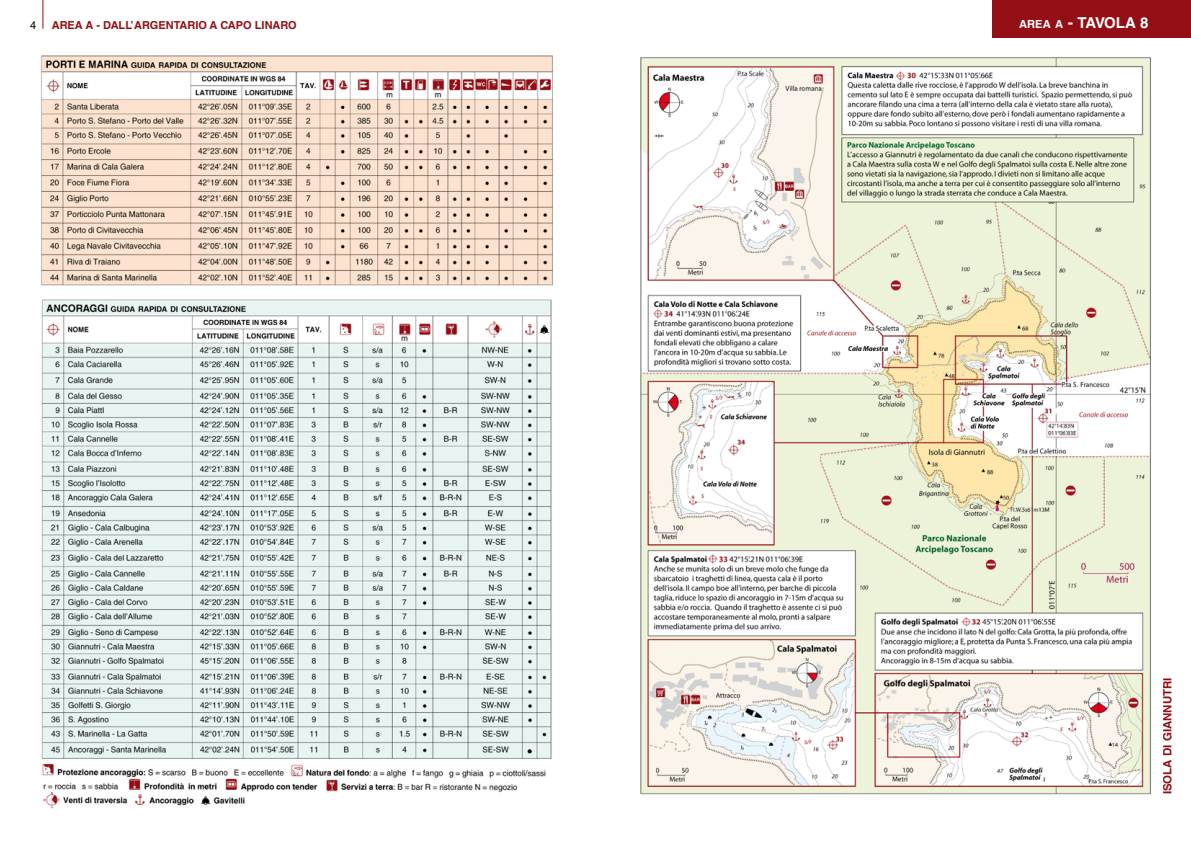
<style>
.page{position:relative;width:1191px;height:842px;background:#fff}
.page>*{position:absolute;margin:0;border:0;box-sizing:border-box;transform-origin:0 0}
.t1{font:700 15px "Helvetica LT Std";color:#fff}
.t2{font:700 11.5px "Helvetica LT Std";color:#940e15}
.t3{font:700 11px "Helvetica LT Std";color:#940e15}
.t4{font:11px "Helvetica LT Std";color:#000}
.s1{font-size:11.2px}
.s2{font-size:16px}
</style>
<div class="page">
<svg style="left:43px;top:0;width:1px;height:29px"></svg>
<div style="left:992px;top:0;width:199px;height:37px;background:#940e15"></div>
<img style="left:41px;top:55px;width:1110px;height:754px">
<p class="t4" style="left:30px;top:18px;width:8px">4</p>
<p class="t3" style="left:52px;top:18px;width:211px">AREA A - DALL’ ARGENTARIO A CAPO LINARO</p>
<h1 class="t1" style="left:1019px;top:13px;width:131px"><span class="s1">AREA A</span> <span class="s2">-</span> TAVOLA 8</h1>
<p class="t2" style="left:1160px;top:794px;width:118px;rotate:-90deg">ISOLA DI GIANNUTRI</p>
</div>
